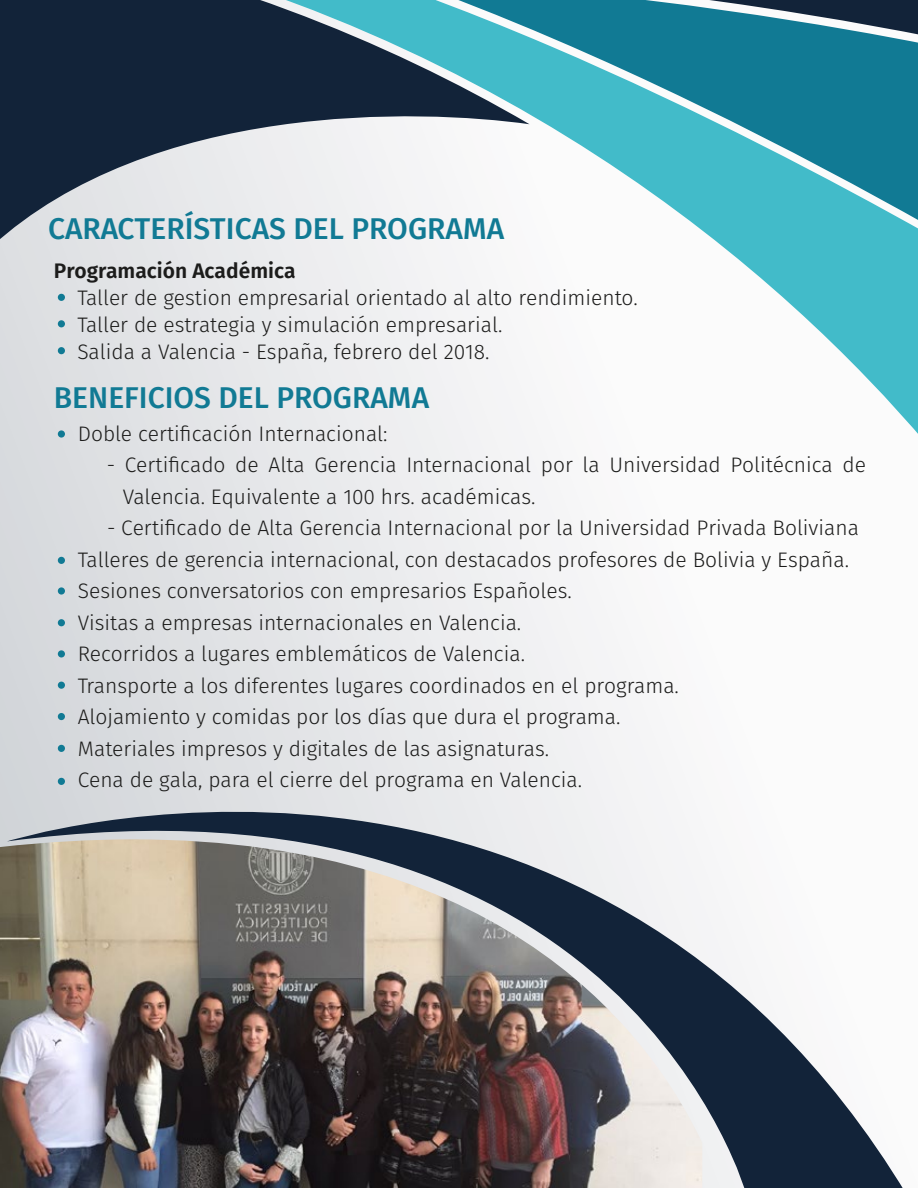
<style>
.page{position:relative;width:918px;height:1188px;background:#fff}
.page>*{position:absolute;margin:0;border:0;box-sizing:border-box;transform-origin:0 0}
.t1{font:500 30px "Fira Sans";color:#117a94}
.t2{font:300 21px/31.5px "Fira Sans";color:#1c1c1b}
.t3{font:600 21px "Fira Sans";color:#1c1c1b}
</style>
<div class="page">
<div style="left:0;top:0;width:918px;height:1188px;background:linear-gradient(to right,#d7d9dc,#fff)"></div>
<svg style="left:0;top:0;width:918px;height:444px"></svg>
<div style="left:58px;top:430px;width:7px;height:8px;background:#117a94;border-radius:50%"></div>
<div style="left:58px;top:294px;width:7px;height:7px;background:#117a94;border-radius:50%"></div>
<div style="left:58px;top:320px;width:7px;height:7px;background:#117a94;border-radius:50%"></div>
<div style="left:58px;top:557px;width:7px;height:7px;background:#117a94;border-radius:50%"></div>
<div style="left:58px;top:619px;width:7px;height:7px;background:#117a94;border-radius:50%"></div>
<div style="left:58px;top:587px;width:7px;height:8px;background:#117a94;border-radius:50%"></div>
<div style="left:58px;top:650px;width:7px;height:8px;background:#117a94;border-radius:50%"></div>
<img style="left:7px;top:660px;width:900px;height:528px">
<div style="left:58px;top:347px;width:7px;height:7px;background:#117a94;border-radius:50%"></div>
<h1 class="t1" style="left:48px;top:204px;width:458px">CARACTERÍSTICAS DEL PROGRAMA</h1>
<p class="t3" style="left:54px;top:254px;width:243px">Programación Académica</p>
<p class="t2" style="left:77px;top:284px;width:562px;line-height:27px">Taller de gestion empresarial orientado al alto rendimiento.<br>Taller de estrategia y simulación empresarial.<br>Salida a Valencia - España, febrero del 2018.</p>
<h1 class="t1" style="left:54px;top:374px;width:377px">BENEFICIOS DEL PROGRAMA</h1>
<p class="t2" style="left:78px;top:418px;width:311px">Doble certificación Internacional:</p>
<p class="t2" style="left:123px;top:449px;width:745px;text-indent:-16px">- Certificado de Alta Gerencia Internacional por la Universidad Politécnica de<br>Valencia. Equivalente a 100 hrs. académicas.</p>
<p class="t2" style="left:78px;top:512px;width:783px;text-indent:29px">- Certificado de Alta Gerencia Internacional por la Universidad Privada Boliviana Talleres de gerencia internacional, con destacados profesores de Bolivia y España.<br>Sesiones conversatorios con empresarios Españoles.<br>Visitas a empresas internacionales en Valencia.<br>Recorridos a lugares emblemáticos de Valencia.<br>Transporte a los diferentes lugares coordinados en el programa.<br>Alojamiento y comidas por los días que dura el programa.<br>Materiales impresos y digitales de las asignaturas.<br>Cena de gala, para el cierre del programa en Valencia.</p>
</div>
